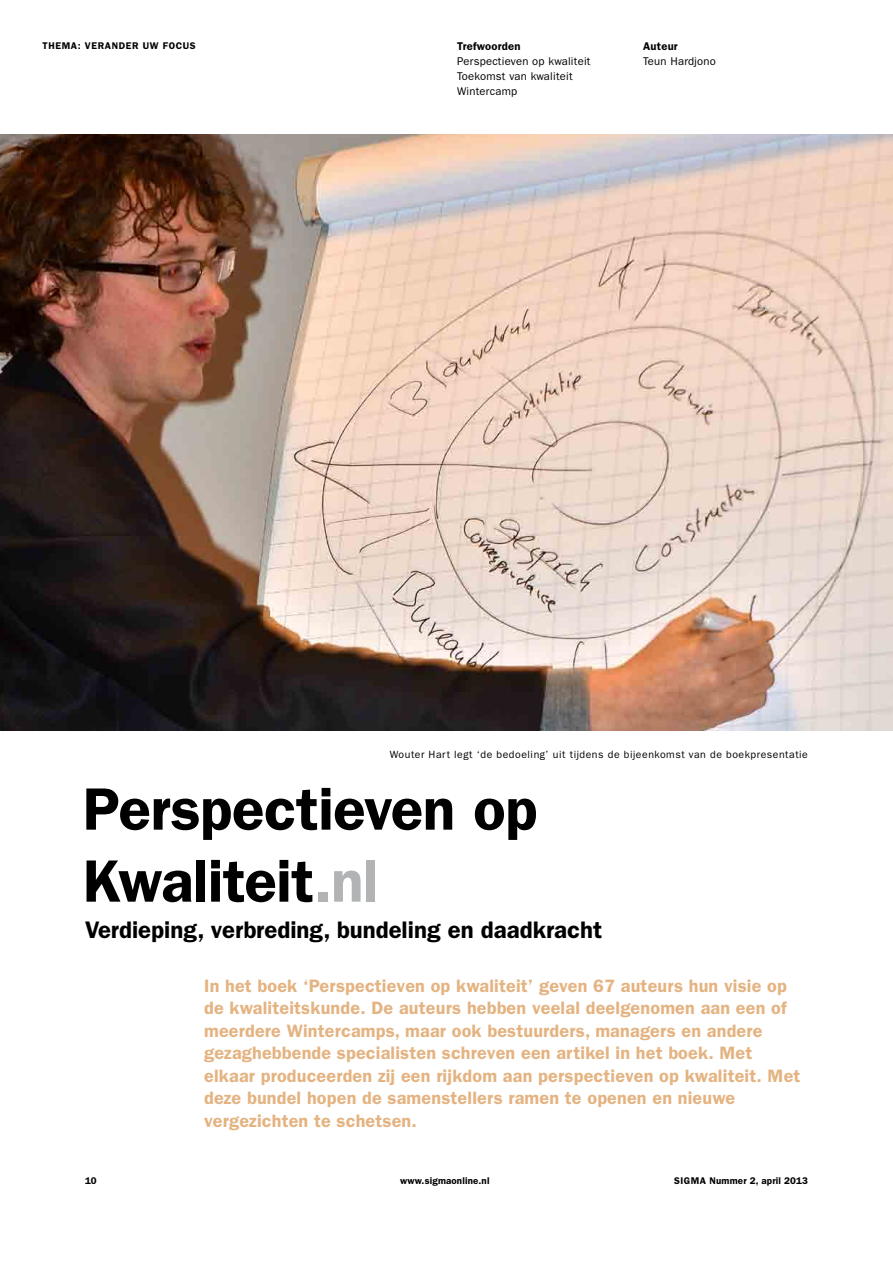
<style>
.page{position:relative;width:893px;height:1263px;background:#fff}
.page>*{position:absolute;margin:0;border:0;box-sizing:border-box;transform-origin:0 0}
.t1{font:600 60px/72px "ITC Franklin Gothic Std";letter-spacing:-.01em;color:#000}
.t2{font:600 24px "ITC Franklin Gothic Std";color:#000}
.t3{font:600 18px/22.5px "ITC Franklin Gothic Std";letter-spacing:.01em;color:#e4b381}
.t4{font:11.25px/15px "ITC Franklin Gothic Std";letter-spacing:.02em;color:#000}
.t5{font:600 11.25px "ITC Franklin Gothic Std";color:#000}
.t6{font:10.5px "ITC Franklin Gothic Std";letter-spacing:.05em;color:#000}
.t7{font:600 9.75px "ITC Franklin Gothic Std";letter-spacing:.015em;color:#000}
.t8{font:600 9.75px "ITC Franklin Gothic Std";letter-spacing:.065em;color:#000}
.s1{color:#b1b3b4}
</style>
<div class="page">
<img style="left:0;top:134px;width:893px;height:597px">
<p class="t8" style="left:43px;top:40px;width:155px">Thema: verander uw focus</p>
<p class="t5" style="left:457px;top:40px;width:65px">Trefwoorden</p>
<p class="t4" style="left:457px;top:54px;width:135px">Perspectieven op kwaliteit<br>Toekomst van kwaliteit<br>Wintercamp</p>
<p class="t5" style="left:643px;top:40px;width:36px">Auteur</p>
<p class="t4" style="left:643px;top:54px;width:74px">Teun Hardjono</p>
<p class="t6" style="left:390px;top:748px;width:420px">Wouter Hart legt ‘de bedoeling’ uit tijdens de bijeenkomst van de boekpresentatie</p>
<h1 class="t1" style="left:83px;top:773px;width:456px">Perspectieven op<br>Kwaliteit<span class="s1">.nl</span></h1>
<h2 class="t2" style="left:85px;top:915px;width:519px">Verdieping, verbreding, bundeling en daadkracht</h2>
<p class="t3" style="left:204px;top:974px;width:598px">In het boek ‘Perspectieven op kwaliteit’ geven 67 auteurs hun visie op de kwaliteitskunde. De auteurs hebben veelal deelgenomen aan een of meerdere Wintercamps, maar ook bestuurders, managers en andere gezaghebbende specialisten schreven een artikel in het boek. Met elkaar produceerden zij een rijkdom aan perspectieven op kwaliteit. Met deze bundel hopen de samenstellers ramen te openen en nieuwe vergezichten te schetsen.</p>
<p class="t7" style="left:85px;top:1175px;width:13px">10</p>
<p class="t7" style="left:400px;top:1175px;width:91px">www.sigmaonline.nl</p>
<p class="t7" style="left:674px;top:1175px;width:135px">SIGMA Nummer 2, april 2013</p>
</div>
